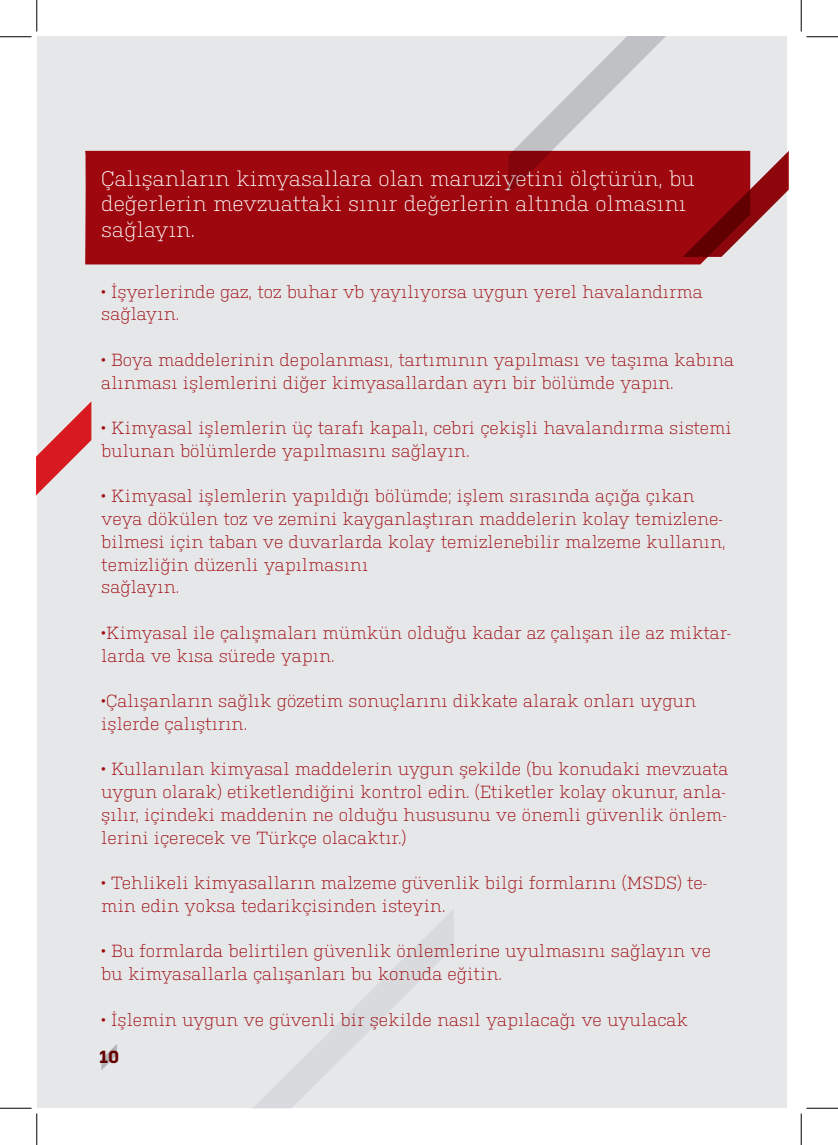
<style>
.page{position:relative;width:838px;height:1145px;background:#fff}
.page>*{position:absolute;margin:0;border:0;box-sizing:border-box;transform-origin:0 0}
.t1{font:300 21px/25.2px "Kulturista";color:#fff}
.t2{font:300 17.5px/22.8px "Kulturista";color:#9d070d}
.t3{font:700 17.5px "Kulturista";color:#720000}
</style>
<div class="page">
<div style="left:37px;top:37px;width:749px;height:1071px;background:#e6e7e9"></div>
<svg style="left:254px;top:910px;width:199px;height:198px"></svg>
<svg style="left:37px;top:402px;width:54px;height:93px"></svg>
<div style="left:85px;top:151px;width:623px;height:113px;background:#9d070d"></div>
<svg style="left:508px;top:37px;width:280px;height:220px"></svg>
<hr style="left:0;top:36px;width:32px;height:1px;background:#000">
<hr style="left:806px;top:36px;width:31px;height:1px;background:#000">
<hr style="left:0;top:1108px;width:32px;height:1px;background:#000">
<hr style="left:806px;top:1108px;width:31px;height:1px;background:#000">
<hr style="left:36px;top:0;width:1px;height:31px;background:#000">
<hr style="left:36px;top:1113px;width:1px;height:32px;background:#000">
<hr style="left:800px;top:0;width:1px;height:31px;background:#000">
<hr style="left:800px;top:1113px;width:1px;height:32px;background:#000">
<p class="t1" style="left:101px;top:165px;width:595px">Çalışanların kimyasallara olan maruziyetini ölçtürün, bu değerlerin mevzuattaki sınır değerlerin altında olmasını sağlayın.</p>
<p class="t2" style="left:101px;top:279px;width:603px">• İşyerlerinde gaz, toz buhar vb yayılıyorsa uygun yerel havalandırma sağlayın.</p>
<p class="t2" style="left:101px;top:347px;width:634px">• Boya maddelerinin depolanması, tartımının yapılması ve taşıma kabına alınması işlemlerini diğer kimyasallardan ayrı bir bölümde yapın.</p>
<p class="t2" style="left:101px;top:415px;width:632px">• Kimyasal işlemlerin üç tarafı kapalı, cebri çekişli havalandırma sistemi bulunan bölümlerde yapılmasını sağlayın.</p>
<p class="t2" style="left:101px;top:484px;width:625px">• Kimyasal işlemlerin yapıldığı bölümde; işlem sırasında açığa çıkan veya dökülen toz ve zemini kayganlaştıran maddelerin kolay temizlene&shy;bilmesi için taban ve duvarlarda kolay temizlenebilir malzeme kullanın, temizliğin düzenli yapılmasını<br>sağlayın.</p>
<p class="t2" style="left:101px;top:620px;width:631px">•Kimyasal ile çalışmaları mümkün olduğu kadar az çalışan ile az miktar&shy;larda ve kısa sürede yapın.</p>
<p class="t2" style="left:101px;top:688px;width:596px">•Çalışanların sağlık gözetim sonuçlarını dikkate alarak onları uygun işlerde çalıştırın.</p>
<p class="t2" style="left:101px;top:757px;width:628px">• Kullanılan kimyasal maddelerin uygun şekilde (bu konudaki mevzuata uygun olarak) etiketlendiğini kontrol edin. (Etiketler kolay okunur, anla&shy;şılır, içindeki maddenin ne olduğu hususunu ve önemli güvenlik önlem&shy;lerini içerecek ve Türkçe olacaktır.)</p>
<p class="t2" style="left:101px;top:870px;width:607px">• Tehlikeli kimyasalların malzeme güvenlik bilgi formlarını (MSDS) te&shy;min edin yoksa tedarikçisinden isteyin.</p>
<p class="t2" style="left:101px;top:939px;width:611px">• Bu formlarda belirtilen güvenlik önlemlerine uyulmasını sağlayın ve bu kimyasallarla çalışanları bu konuda eğitin.</p>
<p class="t2" style="left:101px;top:1007px;width:588px">• İşlemin uygun ve güvenli bir şekilde nasıl yapılacağı ve uyulacak</p>
<p class="t3" style="left:100px;top:1047px;width:21px">10</p>
</div>
